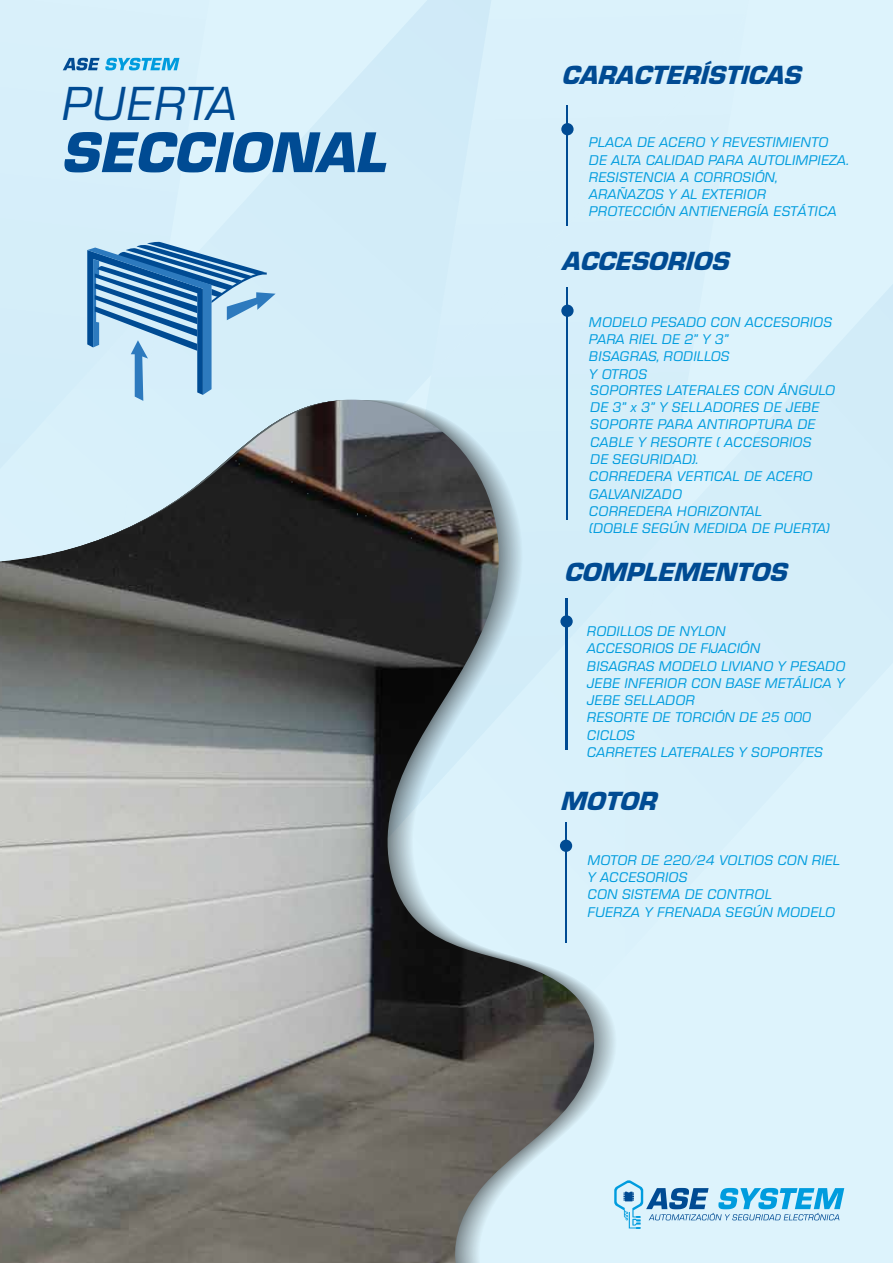
<style>
.page{position:relative;width:893px;height:1263px;background:#dcf3fc}
.page>*{position:absolute;margin:0;border:0;box-sizing:border-box;transform-origin:0 0}
.t1{font:italic 700 53.1px "Eurostile";color:#004b93}
.t2{font:italic 47.25px "Eurostile BQ";letter-spacing:.02em;color:#004b93}
.t3{font:italic 900 27.3px "Eurostile";color:#004b93}
.t4{font:italic 13.95px/17.2px "Eurostile BQ";letter-spacing:.02em;color:#009cde}
.t5{font:italic 13.95px/17.2px "Eurostile BQ";color:#009cde}
</style>
<div class="page">
<svg style="left:347px;top:0;width:220px;height:400px"></svg>
<svg style="left:431px;top:0;width:143px;height:375px"></svg>
<svg style="left:571px;top:283px;width:322px;height:187px"></svg>
<hr style="left:567px;top:106px;width:1px;height:120px;background:#004b93">
<div style="left:561px;top:123px;width:13px;height:12px;background:#004b93;border-radius:50%"></div>
<hr style="left:567px;top:287px;width:1px;height:232px;background:#004b93">
<div style="left:561px;top:305px;width:13px;height:12px;background:#004b93;border-radius:50%"></div>
<svg style="left:87px;top:241px;width:189px;height:159px"></svg>
<img style="left:0;top:400px;width:601px;height:863px">
<svg style="left:614px;top:1180px;width:230px;height:49px"></svg>
<svg style="left:63px;top:58px;width:116px;height:12px"></svg>
<h2 class="t2" style="left:60px;top:78px;width:177px">PUERTA</h2>
<h1 class="t1" style="left:60px;top:120px;width:326px">SECCIONAL</h1>
<h3 class="t3" style="left:561px;top:60px;width:240px">CARACTERÍSTICAS</h3>
<p class="t5" style="left:589px;top:134px;width:262px">PLACA DE ACERO Y REVESTIMIENTO<br>DE ALTA CALIDAD PARA AUTOLIMPIEZA.<br>RESISTENCIA A CORROSIÓN,<br>ARAÑAZOS Y AL EXTERIOR<br>PROTECCIÓN ANTIENERGÍA ESTÁTICA</p>
<h3 class="t3" style="left:561px;top:246px;width:168px">ACCESORIOS</h3>
<p class="t4" style="left:589px;top:314px;width:245px">MODELO PESADO CON ACCESORIOS<br>PARA RIEL DE 2” Y 3”<br>BISAGRAS, RODILLOS<br>Y OTROS</p>
<p class="t4" style="left:590px;top:382px;width:246px">SOPORTES LATERALES CON ÁNGULO<br>DE 3” x 3” Y SELLADORES DE JEBE<br>SOPORTE PARA ANTIROPTURA DE<br>CABLE Y RESORTE ( ACCESORIOS<br>DE SEGURIDAD).</p>
<p class="t4" style="left:589px;top:468px;width:243px">CORREDERA VERTICAL DE ACERO<br>GALVANIZADO<br>CORREDERA HORIZONTAL<br>(DOBLE SEGÚN MEDIDA DE PUERTA)</p>
<h3 class="t3" style="left:564px;top:557px;width:224px">COMPLEMENTOS</h3>
<p class="t4" style="left:586px;top:623px;width:260px">RODILLOS DE NYLON<br>ACCESORIOS DE FIJACIÓN<br>BISAGRAS MODELO LIVIANO Y PESADO<br>JEBE INFERIOR CON BASE METÁLICA Y<br>JEBE SELLADOR<br>RESORTE DE TORCIÓN DE 25 000<br>CICLOS<br>CARRETES LATERALES Y SOPORTES</p>
<h3 class="t3" style="left:560px;top:786px;width:97px">MOTOR</h3>
<p class="t4" style="left:587px;top:852px;width:254px">MOTOR DE 220/24 VOLTIOS CON RIEL<br>Y ACCESORIOS<br>CON SISTEMA DE CONTROL<br>FUERZA Y FRENADA SEGÚN MODELO</p>
</div>
